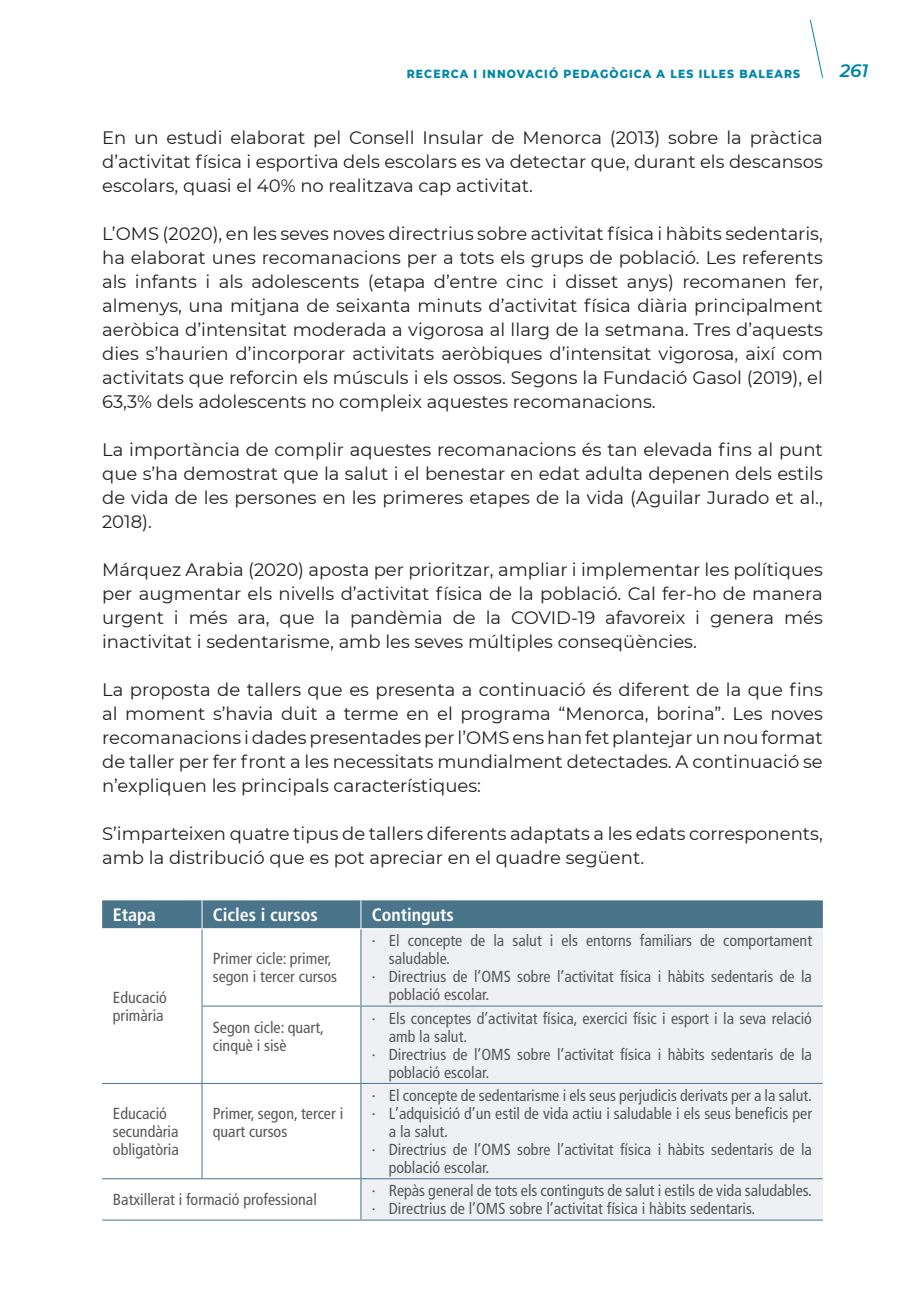
<style>
.page{position:relative;width:908px;height:1304px;background:#fff}
.page>*{position:absolute;margin:0;border:0;box-sizing:border-box;transform-origin:0 0}
.t1{font:18px/24px "Montserrat";color:#231f20;text-align:justify}
.t2{font:700 condensed 18px "Frutiger LT Std";color:#fff}
.t3{font:italic 600 18px "Montserrat";color:#0086a6}
.t4{font:condensed 16px/18px "Frutiger LT Std";color:#57585a}
.t5{font:800 12px "Montserrat";letter-spacing:.1em;color:#0086a6;scale:.9 1}
</style>
<div class="page">
<svg style="left:809px;top:20px;width:13px;height:57px"></svg>
<div style="left:361px;top:929px;width:461px;height:291px;background:#eef0f3"></div>
<hr style="left:201px;top:929px;width:1px;height:77px;background:#49748a">
<hr style="left:360px;top:929px;width:1px;height:77px;background:#49748a">
<hr style="left:201px;top:1006px;width:160px;height:1px;background:#49748a">
<hr style="left:201px;top:1007px;width:1px;height:76px;background:#49748a">
<hr style="left:361px;top:1006px;width:461px;height:1px;background:#49748a">
<hr style="left:360px;top:1007px;width:1px;height:76px;background:#49748a">
<hr style="left:102px;top:1083px;width:100px;height:1px;background:#49748a">
<hr style="left:202px;top:1083px;width:159px;height:1px;background:#49748a">
<hr style="left:201px;top:1084px;width:1px;height:94px;background:#49748a">
<hr style="left:361px;top:1083px;width:461px;height:1px;background:#49748a">
<hr style="left:360px;top:1084px;width:1px;height:94px;background:#49748a">
<hr style="left:102px;top:1178px;width:100px;height:1px;background:#49748a">
<hr style="left:202px;top:1178px;width:159px;height:1px;background:#49748a">
<hr style="left:361px;top:1178px;width:461px;height:1px;background:#49748a">
<hr style="left:360px;top:1179px;width:1px;height:41px;background:#49748a">
<hr style="left:102px;top:1220px;width:100px;height:1px;background:#49748a">
<hr style="left:202px;top:1220px;width:159px;height:1px;background:#49748a">
<hr style="left:361px;top:1220px;width:461px;height:1px;background:#49748a">
<div style="left:102px;top:900px;width:720px;height:28px;background:#49748a"></div>
<p class="t5" style="left:406px;top:65px;width:438px">RECERCA I INNOVACIÓ PEDAGÒGICA A LES ILLES BALEARS</p>
<p class="t3" style="left:839px;top:58px;width:30px">261</p>
<p class="t1" style="left:102px;top:125px;width:721px">En un estudi elaborat pel Consell Insular de Menorca (2013) sobre la pràctica d’activitat física i esportiva dels escolars es va detectar que, durant els descansos escolars, quasi el 40% no realitzava cap activitat.</p>
<p class="t1" style="left:102px;top:221px;width:722px">L’OMS (2020), en les seves noves directrius sobre activitat física i hàbits sedentaris, ha elaborat unes recomanacions per a tots els grups de població. Les referents als infants i als adolescents (etapa d’entre cinc i disset anys) recomanen fer, almenys, una mitjana de seixanta minuts d’activitat física diària principalment aeròbica d’intensitat moderada a vigorosa al llarg de la setmana. Tres d’aquests dies s’haurien d’incorporar activitats aeròbiques d’intensitat vigorosa, així com activitats que reforcin els músculs i els ossos. Segons la Fundació Gasol (2019), el 63,3% dels adolescents no compleix aquestes recomanacions.</p>
<p class="t1" style="left:102px;top:437px;width:722px">La importància de complir aquestes recomanacions és tan elevada fins al punt que s’ha demostrat que la salut i el benestar en edat adulta depenen dels estils de vida de les persones en les primeres etapes de la vida (Aguilar Jurado et al., 2018).</p>
<p class="t1" style="left:102px;top:557px;width:722px">Márquez Arabia (2020) aposta per prioritzar, ampliar i implementar les polítiques per augmentar els nivells d’activitat física de la població. Cal fer-ho de manera urgent i més ara, que la pandèmia de la COVID-19 afavoreix i genera més inactivitat i sedentarisme, amb les seves múltiples conseqüències.</p>
<p class="t1" style="left:102px;top:677px;width:722px">La proposta de tallers que es presenta a continuació és diferent de la que fins al moment s’havia duit a terme en el programa “Menorca, borina”. Les noves recomanacions i dades presentades per l’OMS ens han fet plantejar un nou format de taller per fer front a les necessitats mundialment detectades. A continuació se n’expliquen les principals característiques:</p>
<p class="t1" style="left:102px;top:821px;width:722px">S’imparteixen quatre tipus de tallers diferents adaptats a les edats corresponents, amb la distribució que es pot apreciar en el quadre següent.</p>
<p class="t2" style="left:113px;top:904px;width:45px">Etapa</p>
<p class="t2" style="left:213px;top:904px;width:106px">Cicles i cursos</p>
<p class="t2" style="left:371px;top:904px;width:84px">Continguts</p>
<p class="t4" style="left:113px;top:989px;width:55px">Educació primària</p>
<p class="t4" style="left:213px;top:950px;width:126px">Primer cicle: primer, segon i tercer cursos</p>
<p class="t4" style="left:213px;top:1018px;width:113px">Segon cicle: quart, cinquè i sisè</p>
<p class="t4" style="left:113px;top:1105px;width:67px">Educació secundària obligatòria</p>
<p class="t4" style="left:213px;top:1105px;width:132px">Primer, segon, tercer i quart cursos</p>
<p class="t4" style="left:371px;top:932px;width:441px">· El concepte de la salut i els entorns familiars de comportament</p>
<p class="t4" style="left:388px;top:950px;width:63px">saludable.</p>
<p class="t4" style="left:371px;top:968px;width:441px">· Directrius de l’OMS sobre l’activitat física i hàbits sedentaris de la</p>
<p class="t4" style="left:388px;top:986px;width:102px">població escolar.</p>
<p class="t4" style="left:371px;top:1009px;width:441px">· Els conceptes d’activitat física, exercici físic i esport i la seva relació</p>
<p class="t4" style="left:388px;top:1027px;width:80px">amb la salut.</p>
<p class="t4" style="left:371px;top:1045px;width:441px">· Directrius de l’OMS sobre l’activitat física i hàbits sedentaris de la</p>
<p class="t4" style="left:388px;top:1063px;width:102px">població escolar.</p>
<p class="t4" style="left:371px;top:1087px;width:441px">· El concepte de sedentarisme i els seus perjudicis derivats per a la salut.</p>
<p class="t4" style="left:371px;top:1105px;width:441px">· L’adquisició d’un estil de vida actiu i saludable i els seus beneficis per</p>
<p class="t4" style="left:388px;top:1123px;width:61px">a la salut.</p>
<p class="t4" style="left:371px;top:1141px;width:441px">· Directrius de l’OMS sobre l’activitat física i hàbits sedentaris de la</p>
<p class="t4" style="left:388px;top:1159px;width:102px">població escolar.</p>
<p class="t4" style="left:113px;top:1191px;width:205px">Batxillerat i formació professional</p>
<p class="t4" style="left:371px;top:1182px;width:441px">· Repàs general de tots els continguts de salut i estils de vida saludables. · Directrius de l’OMS sobre l’activitat física i hàbits sedentaris.</p>
</div>
